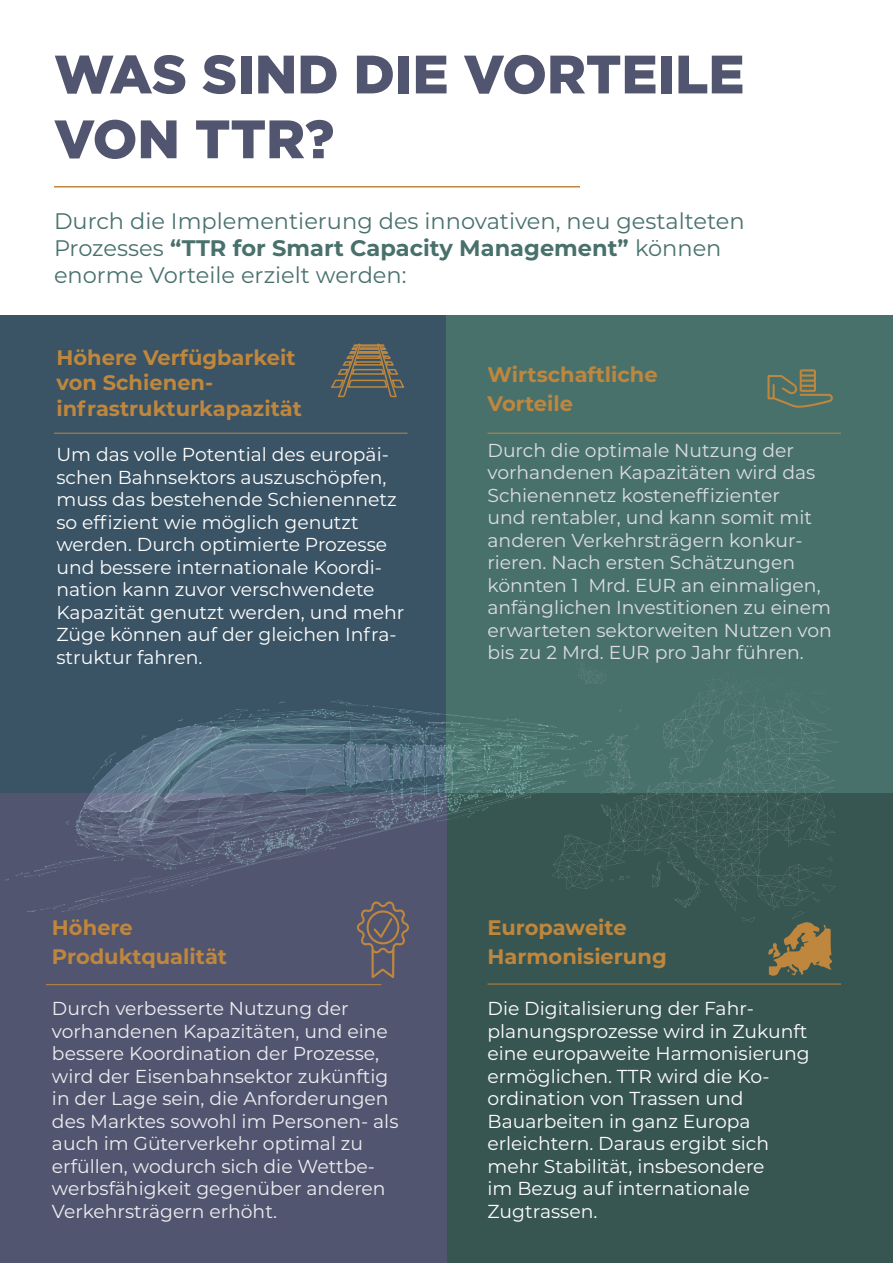
<style>
.page{position:relative;width:893px;height:1263px;background:#fff}
.page>*{position:absolute;margin:0;border:0;box-sizing:border-box;transform-origin:0 0}
.t1{font:900 54px/64.8px "Gotham";color:#52556f}
.t2{font:22.5px/27px "Montserrat";color:#49716c}
.t3{font:700 21px/28.8px "Montserrat";color:#bf873d}
.t4{font:18.75px/22.5px "Montserrat";color:#fff}
.t5{font:18.75px/22.5px "Montserrat";color:#eeeef1}
.t6{font:18.75px/22.5px "Montserrat";color:#dcdde2}
.s1{font-weight:700}
</style>
<div class="page">
<div style="left:446px;top:792px;width:447px;height:471px;background:#385651"></div>
<div style="left:0;top:792px;width:446px;height:471px;background:#52556f"></div>
<div style="left:0;top:315px;width:446px;height:477px;background:#3a5365"></div>
<div style="left:446px;top:315px;width:447px;height:477px;background:#49716c"></div>
<hr style="left:46px;top:984px;width:335px;height:1px;background:#bf873d">
<hr style="left:54px;top:433px;width:353px;height:1px;background:#bf873d">
<hr style="left:54px;top:186px;width:526px;height:2px;background:#bf873d">
<hr style="left:488px;top:433px;width:353px;height:1px;background:#bf873d">
<svg style="left:330px;top:343px;width:75px;height:55px"></svg>
<svg style="left:767px;top:369px;width:66px;height:39px"></svg>
<svg style="left:357px;top:912px;width:52px;height:66px"></svg>
<hr style="left:488px;top:983px;width:353px;height:1px;background:#bf873d">
<svg style="left:578px;top:665px;width:261px;height:311px"></svg>
<img style="left:5px;top:701px;width:606px;height:211px">
<h1 class="t1" style="left:54px;top:41px;width:692px">WAS SIND DIE VORTEILE<br>VON TTR?</h1>
<p class="t2" style="left:54px;top:207px;width:692px">Durch die Implementierung des innovativen, neu gestalteten<br>Prozesses <span class="s1">“TTR for Smart Capacity Management”</span> können enorme Vorteile erzielt werden:</p>
<p class="t3" style="left:56px;top:344px;width:247px;line-height:25.2px">Höhere Verfügbarkeit von Schienen&shy;infrastrukturkapazität</p>
<p class="t4" style="left:56px;top:443px;width:349px">Um das volle Potential des europäi&shy;schen Bahnsektors auszuschöpfen, muss das bestehende Schienennetz so effizient wie möglich genutzt werden. Durch optimierte Prozesse und bessere internationale Koordi&shy;nation kann zuvor verschwendete Kapazität genutzt werden, und mehr Züge können auf der gleichen Infra&shy;struktur fahren.</p>
<p class="t3" style="left:488px;top:359px;width:172px">Wirtschaftliche<br>Vorteile</p>
<p class="t6" style="left:488px;top:438px;width:346px">Durch die optimale Nutzung der vorhandenen Kapazitäten wird das Schienennetz kosteneffizienter<br>und rentabler, und kann somit mit anderen Verkehrsträgern konkur&shy;rieren. Nach ersten Schätzungen könnten 1 Mrd. EUR an einmaligen, anfänglichen Investitionen zu einem erwarteten sektorweiten Nutzen von bis zu 2 Mrd. EUR pro Jahr führen.</p>
<p class="t3" style="left:52px;top:912px;width:177px">Höhere<br>Produktqualität</p>
<p class="t5" style="left:52px;top:997px;width:348px">Durch verbesserte Nutzung der vorhandenen Kapazitäten, und eine bessere Koordination der Prozesse, wird der Eisenbahnsektor zukünftig in der Lage sein, die Anforderungen des Marktes sowohl im Personen- als auch im Güterverkehr optimal zu erfüllen, wodurch sich die Wettbe&shy;werbsfähigkeit gegenüber anderen Verkehrsträgern erhöht.</p>
<p class="t3" style="left:488px;top:912px;width:181px">Europaweite<br>Harmonisierung</p>
<p class="t4" style="left:488px;top:997px;width:324px">Die Digitalisierung der Fahr&shy;planungsprozesse wird in Zukunft eine europaweite Harmonisierung ermöglichen. TTR wird die Ko&shy;ordination von Trassen und<br>Bauarbeiten in ganz Europa erleichtern. Daraus ergibt sich mehr Stabilität, insbesondere<br>im Bezug auf internationale<br>Zugtrassen.</p>
</div>
